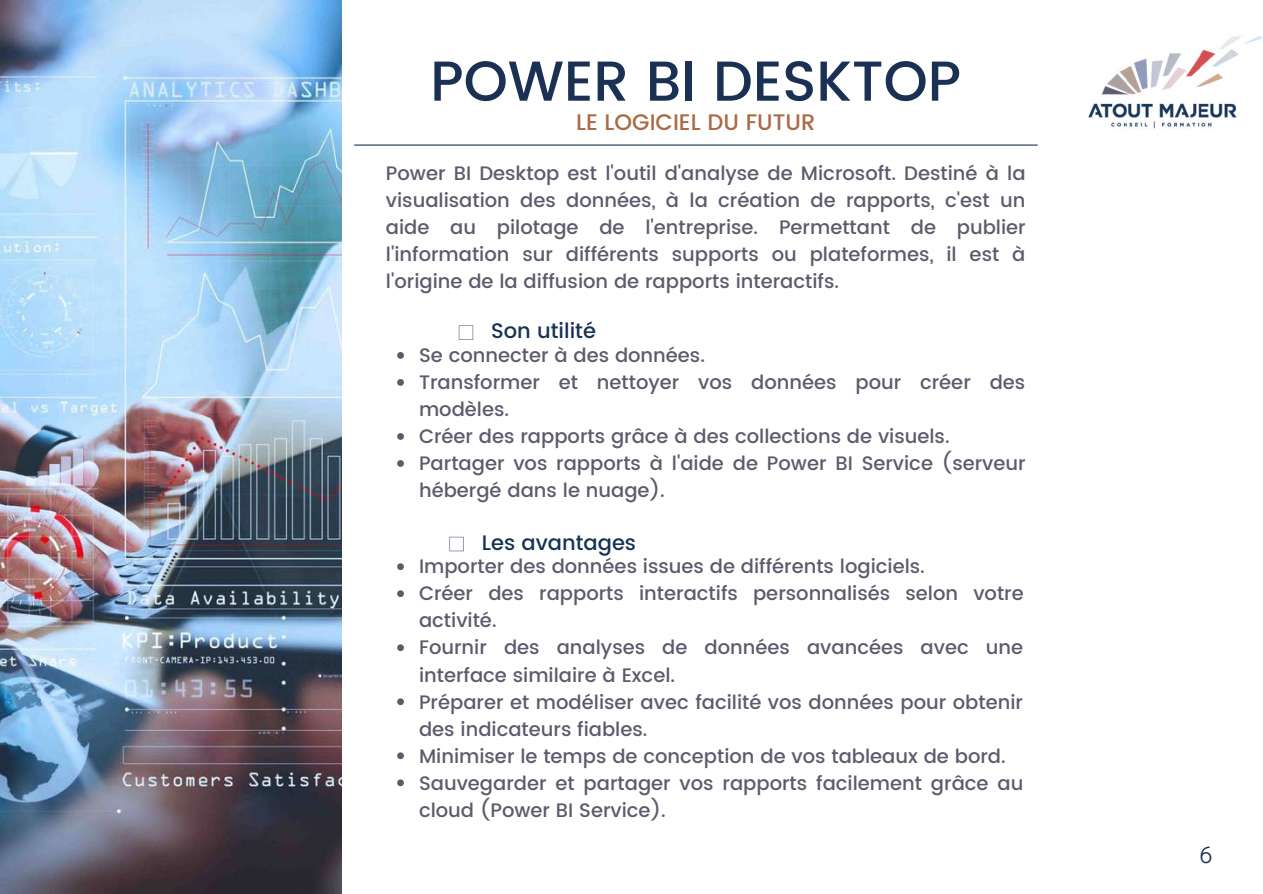
<style>
.page{position:relative;width:1263px;height:894px;background:#fff}
.page>*{position:absolute;margin:0;border:0;box-sizing:border-box;transform-origin:0 0}
.t1{font:500 56.25px "Poppins";color:#1a3154}
.t2{font:23.4px "Didact Gothic";color:#1a3154}
.t3{font:500 22.5px "Poppins";color:#a96b48}
.t4{font:500 21px "Poppins";color:#173254}
.t5{font:500 19.5px/27px "Poppins";color:#5b5b6c}
</style>
<div class="page">
<svg style="left:459px;top:325px;width:14px;height:15px"></svg>
<svg style="left:449px;top:536px;width:15px;height:15px"></svg>
<img style="left:0;top:0;width:341px;height:893px">
<svg style="left:397px;top:563px;width:7px;height:7px"></svg>
<svg style="left:397px;top:590px;width:7px;height:7px"></svg>
<svg style="left:397px;top:644px;width:7px;height:7px"></svg>
<svg style="left:397px;top:698px;width:7px;height:7px"></svg>
<svg style="left:397px;top:752px;width:7px;height:7px"></svg>
<svg style="left:397px;top:779px;width:7px;height:7px"></svg>
<svg style="left:397px;top:352px;width:7px;height:6px"></svg>
<svg style="left:397px;top:379px;width:7px;height:6px"></svg>
<svg style="left:397px;top:433px;width:7px;height:6px"></svg>
<svg style="left:397px;top:460px;width:7px;height:6px"></svg>
<hr style="left:355px;top:144px;width:682px;height:2px;background:#1a3154">
<img style="left:1088px;top:35px;width:174px;height:94px">
<h1 class="t1" style="left:430px;top:48px;width:532px">POWER BI DESKTOP</h1>
<p class="t3" style="left:576px;top:109px;width:241px">LE LOGICIEL DU FUTUR</p>
<p class="t5" style="left:386px;top:159px;width:641px;text-align:justify">Power BI Desktop est l'outil d'analyse de Microsoft. Destiné à la visualisation des données, à la création de rapports, c'est un aide au pilotage de l'entreprise. Permettant de publier l'information sur différents supports ou plateformes, il est à l'origine de la diffusion de rapports interactifs.</p>
<p class="t4" style="left:491px;top:318px;width:106px">Son utilité</p>
<p class="t5" style="left:419px;top:342px;width:608px">Se connecter à des données.<br>Transformer et nettoyer vos données pour créer des modèles.<br>Créer des rapports grâce à des collections de visuels.<br>Partager vos rapports à l'aide de Power BI Service (serveur hébergé dans le nuage).</p>
<p class="t4" style="left:482px;top:530px;width:156px">Les avantages</p>
<p class="t5" style="left:419px;top:553px;width:606px">Importer des données issues de différents logiciels.<br>Créer des rapports interactifs personnalisés selon votre activité.<br>Fournir des analyses de données avancées avec une interface similaire à Excel.<br>Préparer et modéliser avec facilité vos données pour obtenir des indicateurs fiables.<br>Minimiser le temps de conception de vos tableaux de bord.<br>Sauvegarder et partager vos rapports facilement grâce au cloud (Power BI Service).</p>
<p class="t2" style="left:1200px;top:838px;width:14px">6</p>
</div>
